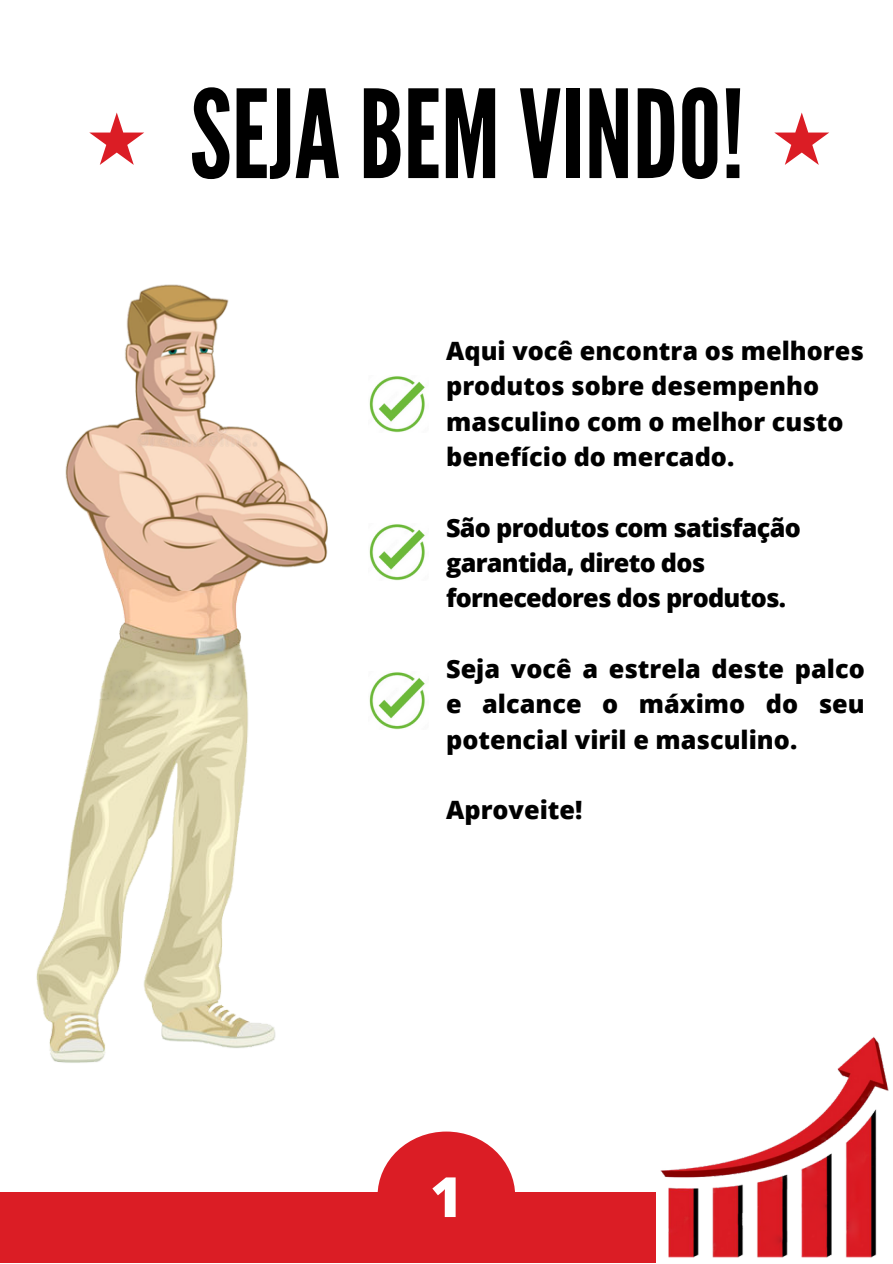
<style>
.page{position:relative;width:893px;height:1264px;background:#fff}
.page>*{position:absolute;margin:0;border:0;box-sizing:border-box;transform-origin:0 0}
.t1{font:122.1px "League Gothic";color:#000}
.t2{font:800 55.5px "Open Sans";color:#fff}
.t3{font:800 25.2px/35.2px "Open Sans";color:#000}
.t4{font:800 25.2px/35.2px "Open Sans";letter-spacing:-.03em;color:#000}
</style>
<div class="page">
<div style="left:0;top:1191px;width:655px;height:71px;background:#db1d25"></div>
<div style="left:377px;top:1131px;width:138px;height:129px;background:#db1d25;border-radius:50%"></div>
<img style="left:655px;top:1036px;width:234px;height:226px">
<img style="left:36px;top:284px;width:292px;height:779px">
<svg style="left:774px;top:112px;width:55px;height:53px"></svg>
<svg style="left:89px;top:112px;width:55px;height:53px"></svg>
<img style="left:369px;top:376px;width:56px;height:56px">
<img style="left:369px;top:524px;width:56px;height:57px">
<img style="left:369px;top:672px;width:56px;height:57px">
<h1 class="t1" style="left:190px;top:64px;width:556px">SEJABEM VINDO!</h1>
<p class="t3" style="left:446px;top:333px;width:419px">Aqui você encontra os melhores produtos sobre desempenho masculino com o melhor custo benefício do mercado.</p>
<p class="t4" style="left:446px;top:509px;width:356px">São produtos com satisfação garantida, direto dos fornecedores dos produtos.</p>
<p class="t3" style="left:446px;top:650px;width:420px;text-align:justify">Seja você a estrela deste palco e alcance o máximo do seu potencial viril e masculino.</p>
<p class="t3" style="left:446px;top:792px;width:138px">Aproveite!</p>
<h2 class="t2" style="left:430px;top:1157px;width:34px">1</h2>
</div>
